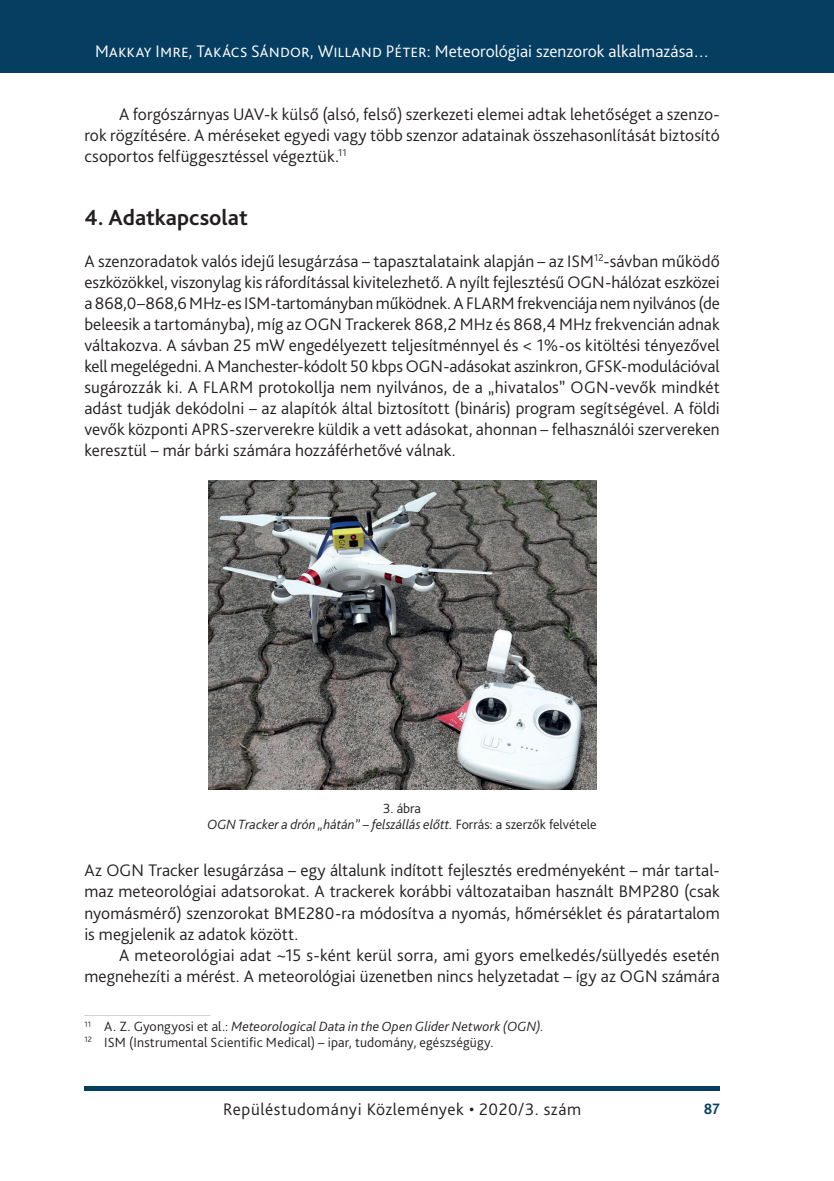
<style>
.page{position:relative;width:834px;height:1181px;background:#fff}
.page>*{position:absolute;margin:0;border:0;box-sizing:border-box;transform-origin:0 0}
._1_1__Head_bold_13{font:700 22.75px "Bliss Pro";letter-spacing:-.005em;color:#231f20}
._2__Body_1st_paragra{font:300 17.5px/21px "Bliss Pro";letter-spacing:.005em;color:#231f20;text-align:justify}
._1__Body{font:300 17.5px/21px "Bliss Pro";letter-spacing:.005em;color:#231f20;text-align:justify}
.t1{font:300 17.5px "Bliss Pro";letter-spacing:.01em;color:#fff}
._2__Body_1st_paragra-2{font:300 17.5px "Bliss Pro";letter-spacing:.03em;color:#231f20}
.t2{font:700 15.75px "Bliss Pro";color:#063e62;scale:.95 1}
.Footnote_text{font:italic 300 14px "Bliss Pro";letter-spacing:.015em;color:#231f20}
.Ábra__képalárás{font:italic 300 14px "Bliss Pro";color:#231f20}
.Footnote_text-2{font:300 14px "Bliss Pro";letter-spacing:.015em;color:#231f20}
.Ábra_címe{font:300 14px "Bliss Pro";color:#231f20}
.s1{font-style:normal}
</style>
<div class="page">
<div style="left:0;top:0;width:833px;height:73px;background:#063e62"></div>
<div style="left:84px;top:1086px;width:635px;height:5px;background:#063e62"></div>
<img style="left:208px;top:480px;width:388px;height:309px">
<hr style="left:84px;top:1015px;width:126px;height:1px;background:#d1d2d4">
<p class="t1" style="left:95px;top:41px;width:615px">Makkay Imre, Takács Sándor, Willand Péter: Meteorológiai szenzorok alkalmazása…</p>
<p class="_1__Body" style="left:84px;top:103px;width:636px;text-indent:35px">A forgószárnyas UAV-k külső (alsó, felső) szerkezeti elemei adtak lehetőséget a szenzo&shy;rok rögzítésére. A méréseket egyedi vagy több szenzor adatainak összehasonlítását biztosító csoportos felfüggesztéssel végeztük.<sup>11</sup></p>
<p class="_1_1__Head_bold_13" style="left:84px;top:204px;width:165px">4. Adatkapcsolat</p>
<p class="_2__Body_1st_paragra" style="left:84px;top:250px;width:636px">A szenzoradatok valós idejű lesugárzása – tapasztalataink alapján – az ISM<sup>12</sup>-sávban működő eszközökkel, viszonylag kis ráfordítással kivitelezhető. A nyílt fejlesztésű OGN-hálózat eszközei a 868,0–868,6MHz-es ISM-tartományban működnek. A FLARM frekvenciája nem nyilvános (de beleesik a tartományba), míg az OGN Trackerek 868,2 MHz és -868,4 MHz frekvencián adnak váltakozva. A sávban 25 mW engedélyezett teljesítménnyel és &lt; 1%-os kitöltési tényezővel kell megelégedni. A Manchester-kódolt 50 kbps OGN-adásokat aszinkron, GFSK-modulációval sugározzák ki. A FLARM protokollja nem nyilvános, de a „hivatalos” OGN-vevők mindkét adást tudják dekódolni – az alapítók által biztosított (bináris) program segítségével. A földi vevők központi APRS-szerverekre küldik a vett adásokat, ahonnan – felhasználói szervereken keresztül – már bárki számára hozzáférhetővé válnak.</p>
<p class="Ábra_címe" style="left:383px;top:800px;width:39px">3. ábra</p>
<p class="Ábra__képalárás" style="left:207px;top:816px;width:390px">OGN Tracker a drón „hátán” – felszállás előtt. <span class="s1">Forrás: a szerzők felvétele</span></p>
<p class="_2__Body_1st_paragra" style="left:84px;top:859px;width:636px">Az OGN Tracker lesugárzása – egy általunk indított fejlesztés eredményeként – már tartal&shy;maz meteorológiai adatsorokat. A trackerek korábbi változataiban használt BMP280 (csak nyomásmérő) szenzorokat BME280-ra módosítva a nyomás, hőmérséklet és páratartalom is megjelenik az adatok között.</p>
<p class="_1__Body" style="left:84px;top:943px;width:636px;text-align:right">A meteorológiai adat ~15 s-ként kerül sorra, ami gyors emelkedés/süllyedés esetén megnehezíti a mérést. A meteorológiai üzenetben nincs helyzetadat – így az OGN számára</p>
<p class="Footnote_text" style="left:84px;top:1018px;width:461px"><sup>11</sup> <span class="s1">A. Z. Gyongyosi et al.:</span> Meteorological Data in the Open Glider Network (OGN).</p>
<p class="Footnote_text-2" style="left:84px;top:1033px;width:410px"><sup>12</sup> ISM (Instrumental Scientific Medical) – ipar, tudomány, egészségügy.</p>
<p class="_2__Body_1st_paragra-2" style="left:223px;top:1098px;width:359px">Repüléstudományi Közlemények • 2020/3. szám</p>
<p class="t2" style="left:703px;top:1099px;width:18px">87</p>
</div>
